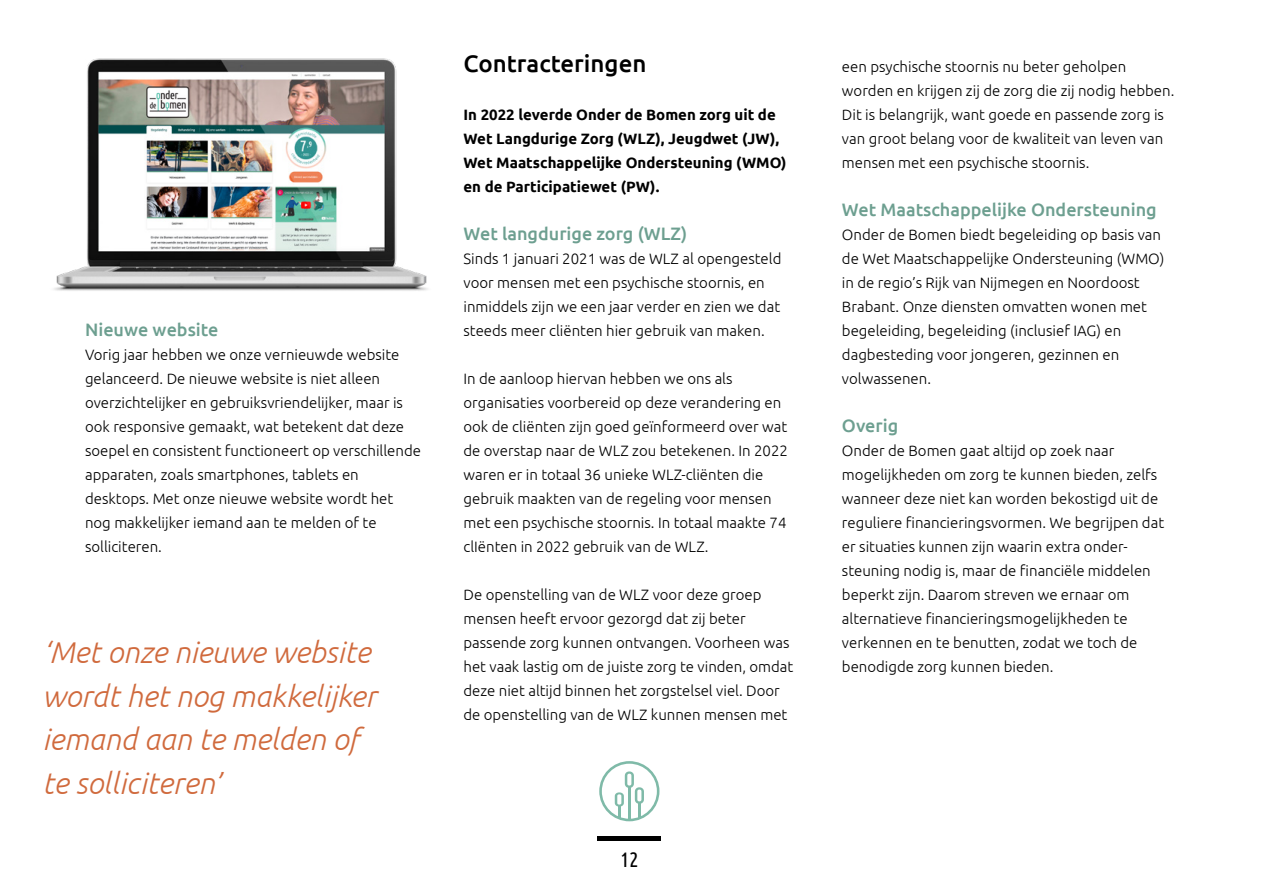
<style>
.page{position:relative;width:1263px;height:893px;background:#fff}
.page>*{position:absolute;margin:0;border:0;box-sizing:border-box;transform-origin:0 0}
.quote{font:italic 300 30px/43.5px "Ubuntu";color:#d06a3d}
.Grote_tussenkop{font:500 24px "Ubuntu";color:#000}
.t1{font:21px "Ubuntu Condensed";color:#000}
.tussenkopje{font:500 18px "Ubuntu";color:#6d9f90}
.platte_tekst{font:300 15px/24px "Ubuntu";color:#000}
.intro{font:700 15px/24px "Ubuntu";color:#000}
</style>
<div class="page">
<img style="left:54px;top:58px;width:374px;height:233px">
<div style="left:597px;top:836px;width:64px;height:5px;background:#000"></div>
<svg style="left:599px;top:761px;width:60px;height:60px"></svg>
<p class="tussenkopje" style="left:85px;top:318px;width:135px">Nieuwe website</p>
<p class="platte_tekst" style="left:85px;top:342px;width:337px">Vorig jaar hebben we onze vernieuwde website gelanceerd. De nieuwe website is niet alleen overzichtelijker en gebruiksvriendelijker, maar is ook responsive gemaakt, wat betekent dat deze soepel en consistent functioneert op verschillende apparaten, zoals smartphones, tablets en desktops. Met onze nieuwe website wordt het nog makkelijker iemand aan te melden of te solliciteren.</p>
<p class="quote" style="left:43px;top:630px;width:336px">‘Met onze nieuwe website wordt het nog makkelijker iemand aan te melden of</p>
<p class="quote" style="left:43px;top:761px;width:180px">te solliciteren’</p>
<p class="Grote_tussenkop" style="left:463px;top:48px;width:184px">Contracteringen</p>
<p class="intro" style="left:463px;top:102px;width:325px">In 2022 leverde Onder de Bomen zorg uit de Wet Langdurige Zorg (WLZ), Jeugdwet (JW), Wet Maatschappelijke Ondersteuning (WMO) en de Participatiewet (PW).</p>
<p class="tussenkopje" style="left:463px;top:222px;width:225px">Wet langdurige zorg (WLZ)</p>
<p class="platte_tekst" style="left:463px;top:246px;width:319px">Sinds 1 januari 2021 was de WLZ al opengesteld voor mensen met een psychische stoornis, en inmiddels zijn we een jaar verder en zien we dat steeds meer cliënten hier gebruik van maken.</p>
<p class="platte_tekst" style="left:463px;top:366px;width:326px">In de aanloop hiervan hebben we ons als organisaties voorbereid op deze verandering en ook de cliënten zijn goed geïnformeerd over wat de overstap naar de WLZ zou betekenen. In 2022 waren er in totaal 36 unieke WLZ-cliënten die gebruik maakten van de regeling voor mensen met een psychische stoornis. In totaal maakte 74 clIënten in 2022 gebruik van de WLZ.</p>
<p class="platte_tekst" style="left:463px;top:582px;width:331px">De openstelling van de WLZ voor deze groep mensen heeft ervoor gezorgd dat zij beter passende zorg kunnen ontvangen. Voorheen was het vaak lastig om de juiste zorg te vinden, omdat deze niet altijd binnen het zorgstelsel viel. Door de openstelling van de WLZ kunnen mensen met</p>
<h3 class="t1" style="left:620px;top:846px;width:20px">12</h3>
<p class="platte_tekst" style="left:842px;top:54px;width:334px">een psychische stoornis nu beter geholpen worden en krijgen zij de zorg die zij nodig hebben.<br>Dit is belangrijk, want goede en passende zorg is van groot belang voor de kwaliteit van leven van mensen met een psychische stoornis.</p>
<p class="tussenkopje" style="left:842px;top:198px;width:316px">Wet Maatschappelijke Ondersteuning</p>
<p class="platte_tekst" style="left:842px;top:222px;width:324px">Onder de Bomen biedt begeleiding op basis van de Wet Maatschappelijke Ondersteuning (WMO) in de regio’s Rijk van Nijmegen en Noordoost Brabant. Onze diensten omvatten wonen met begeleiding, begeleiding (inclusief IAG) en dagbesteding voor jongeren, gezinnen en volwassenen.</p>
<p class="tussenkopje" style="left:842px;top:414px;width:58px">Overig</p>
<p class="platte_tekst" style="left:842px;top:438px;width:324px">Onder de Bomen gaat altijd op zoek naar mogelijkheden om zorg te kunnen bieden, zelfs wanneer deze niet kan worden bekostigd uit de reguliere financieringsvormen. We begrijpen dat er situaties kunnen zijn waarin extra onder&shy;steuning nodig is, maar de financiële middelen beperkt zijn. Daarom streven we ernaar om alternatieve financieringsmogelijkheden te verkennen en te benutten, zodat we toch de benodigde zorg kunnen bieden.</p>
</div>
